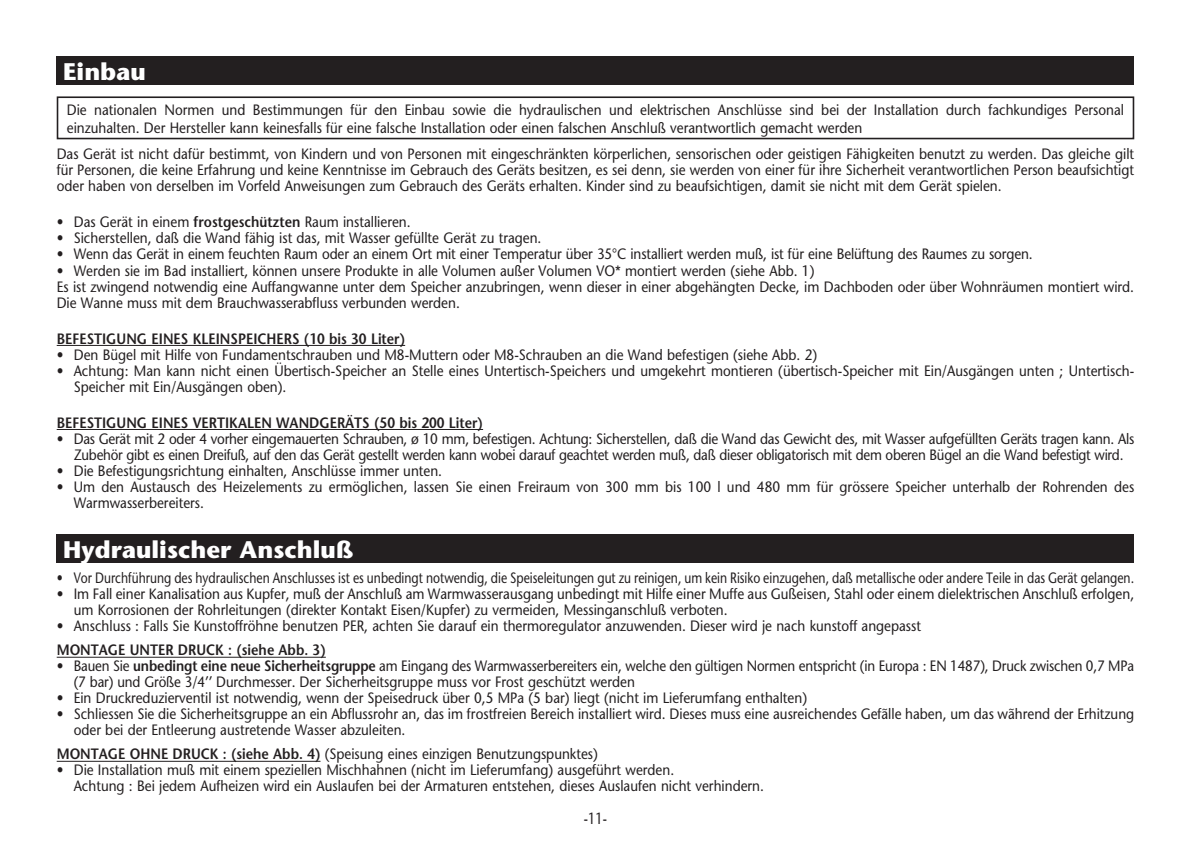
<style>
.page{position:relative;width:1191px;height:851px;background:#fff}
.page>*{position:absolute;margin:0;border:0;box-sizing:border-box;transform-origin:0 0}
.t1{font:700 24px "Stone Sans";color:#fff}
.t2{font:16px "Stone Sans";color:#231f20;scale:.8 1}
.t3{font:15px/16px "Stone Sans";color:#231f20;scale:.9 1}
.t4{font:15px/16px "Stone Sans";letter-spacing:-.02em;color:#231f20;text-align:center;scale:.9 1}
.t5{font:15px "Stone Sans";color:#231f20;scale:.81 1}
.t6{font:600 15px "Stone Sans";color:#231f20;scale:.9 1}
.s1{font-weight:600}
</style>
<div class="page">
<div style="left:57px;top:57px;width:1077px;height:28px;background:#231f20"></div>
<div style="left:57px;top:96px;width:1077px;height:43px;border:2px solid #231f20"></div>
<div style="left:57px;top:534px;width:1077px;height:29px;background:#231f20"></div>
<hr style="left:57px;top:656px;width:269px;height:1px;background:#231f20">
<hr style="left:57px;top:760px;width:263px;height:1px;background:#231f20">
<hr style="left:57px;top:345px;width:348px;height:1px;background:#231f20">
<hr style="left:57px;top:429px;width:426px;height:1px;background:#231f20">
<p class="t1" style="left:63px;top:57px;width:84px">Einbau</p>
<p class="t3" style="left:67px;top:100px;width:1176px;line-height:18px">Die nationalen Normen und Bestimmungen für den Einbau sowie die hydraulischen und elektrischen Anschlüsse sind bei der Installation durch fachkundiges Personal einzuhalten. Der Hersteller kann keinesfalls für eine falsche Installation oder einen falschen Anschluß verantwortlich gemacht werden</p>
<p class="t3" style="left:57px;top:146px;width:1198px;text-align:justify">Das Gerät ist nicht dafür bestimmt, von Kindern und von Personen mit eingeschränkten körperlichen, sensorischen oder geistigen Fähigkeiten benutzt zu werden. Das gleiche gilt für Personen, die keine Erfahrung und keine Kenntnisse im Gebrauch des Geräts besitzen, es sei denn, sie werden von einer für ihre Sicherheit verantwortlichen Person beaufsichtigt oder haben von derselben im Vorfeld Anweisungen zum Gebrauch des Geräts erhalten. Kinder sind zu beaufsichtigen, damit sie nicht mit dem Gerät spielen.</p>
<p class="t3" style="left:57px;top:214px;width:395px">• Das Gerät in einem <span class="s1">frostgeschützten</span> Raum installieren.</p>
<p class="t3" style="left:57px;top:230px;width:540px">• Sicherstellen, daß die Wand fähig ist das, mit Wasser gefüllte Gerät zu tragen.</p>
<p class="t3" style="left:57px;top:246px;width:1086px">• Wenn das Gerät in einem feuchten Raum oder an einem Ort mit einer Temperatur über 35°C installiert werden muß, ist für eine Belüftung des Raumes zu sorgen.</p>
<p class="t3" style="left:57px;top:262px;width:843px">• Werden sie im Bad installiert, können unsere Produkte in alle Volumen außer Volumen VO* montiert werden (siehe Abb. 1)</p>
<p class="t3" style="left:57px;top:278px;width:1198px">Es ist zwingend notwendig eine Auffangwanne unter dem Speicher anzubringen, wenn dieser in einer abgehängten Decke, im Dachboden oder über Wohnräumen montiert wird.<br>Die Wanne muss mit dem Brauchwasserabfluss verbunden werden.</p>
<p class="t6" style="left:57px;top:329px;width:389px">BEFESTIGUNG EINES KLEINSPEICHERS (10 bis 30 Liter)</p>
<p class="t3" style="left:57px;top:346px;width:846px">• Den Bügel mit Hilfe von Fundamentschrauben und M8-Muttern oder M8-Schrauben an die Wand befestigen (siehe Abb. 2)</p>
<p class="t3" style="left:74px;top:362px;width:1179px;text-indent:-17px">• Achtung: Man kann nicht einen Übertisch-Speicher an Stelle eines Untertisch-Speichers und umgekehrt montieren (übertisch-Speicher mit Ein/Ausgängen unten ; Untertisch-<br>Speicher mit Ein/Ausgängen oben).</p>
<p class="t6" style="left:57px;top:413px;width:475px">BEFESTIGUNG EINES VERTIKALEN WANDGERÄTS (50 bis 200 Liter)</p>
<p class="t4" style="left:57px;top:430px;width:1198px">• Das Gerät mit 2 oder 4 vorher eingemauerten Schrauben, ø 10 mm, befestigen. Achtung: Sicherstellen, daß die Wand das Gewicht des, mit Wasser aufgefüllten Geräts tragen kann. Als<br>Zubehör gibt es einen Dreifuß, auf den das Gerät gestellt werden kann wobei darauf geachtet werden muß, daß dieser obligatorisch mit dem oberen Bügel an die Wand befestigt wird.</p>
<p class="t3" style="left:57px;top:462px;width:430px">• Die Befestigungsrichtung einhalten, Anschlüsse immer unten.</p>
<p class="t3" style="left:74px;top:478px;width:1179px;text-indent:-17px">• Um den Austausch des Heizelements zu ermöglichen, lassen Sie einen Freiraum von 300 mm bis 100 l und 480 mm für grössere Speicher unterhalb der Rohrenden des<br>Warmwasserbereiters.</p>
<p class="t1" style="left:63px;top:535px;width:292px">Hydraulischer Anschluß</p>
<p class="t5" style="left:57px;top:568px;width:1331px">• Vor Durchführung des hydraulischen Anschlusses ist es unbedingt notwendig, die Speiseleitungen gut zu reinigen, um kein Risiko einzugehen, daß metallische oder andere Teile in das Gerät gelangen.</p>
<p class="t3" style="left:74px;top:586px;width:1179px;text-indent:-17px">• Im Fall einer Kanalisation aus Kupfer, muß der Anschluß am Warmwasserausgang unbedingt mit Hilfe einer Muffe aus Gußeisen, Stahl oder einem dielektrischen Anschluß erfolgen, um Korrosionen der Rohrleitungen (direkter Kontakt Eisen/Kupfer) zu vermeiden, Messinganschluß verboten.</p>
<p class="t3" style="left:57px;top:618px;width:962px">• Anschluss : Falls Sie Kunstoffröhne benutzen PER, achten Sie darauf ein thermoregulator anzuwenden. Dieser wird je nach kunstoff angepasst</p>
<p class="t6" style="left:57px;top:640px;width:300px">MONTAGE UNTER DRUCK : (siehe Abb. 3)</p>
<p class="t3" style="left:74px;top:658px;width:1179px;text-indent:-17px">• Bauen Sie <span class="s1">unbedingt eine neue Sicherheitsgruppe</span> am Eingang des Warmwasserbereiters ein, welche den gültigen Normen entspricht (in Europa : EN 1487), Druck zwischen 0,7 MPa (7 bar) und Größe 3/4’’ Durchmesser. Der Sicherheitsgruppe muss vor Frost geschützt werden</p>
<p class="t3" style="left:57px;top:690px;width:835px">• Ein Druckreduzierventil ist notwendig, wenn der Speisedruck über 0,5 MPa (5 bar) liegt (nicht im Lieferumfang enthalten)</p>
<p class="t3" style="left:74px;top:706px;width:1179px;text-indent:-17px">• Schliessen Sie die Sicherheitsgruppe an ein Abflussrohr an, das im frostfreien Bereich installiert wird. Dieses muss eine ausreichendes Gefãlle haben, um das wãhrend der Erhitzung oder bei der Entleerung austretende Wasser abzuleiten.</p>
<p class="t3" style="left:57px;top:746px;width:603px"><span class="s1">MONTAGE OHNE DRUCK : (siehe Abb. 4)</span> (Speisung eines einzigen Benutzungspunktes)</p>
<p class="t3" style="left:57px;top:762px;width:687px">• Die Installation muß mit einem speziellen Mischhahnen (nicht im Lieferumfang) ausgeführt werden.</p>
<p class="t3" style="left:74px;top:778px;width:768px">Achtung : Bei jedem Aufheizen wird ein Auslaufen bei der Armaturen entstehen, dieses Auslaufen nicht verhindern.</p>
<p class="t2" style="left:584px;top:808px;width:31px">-11-</p>
</div>
